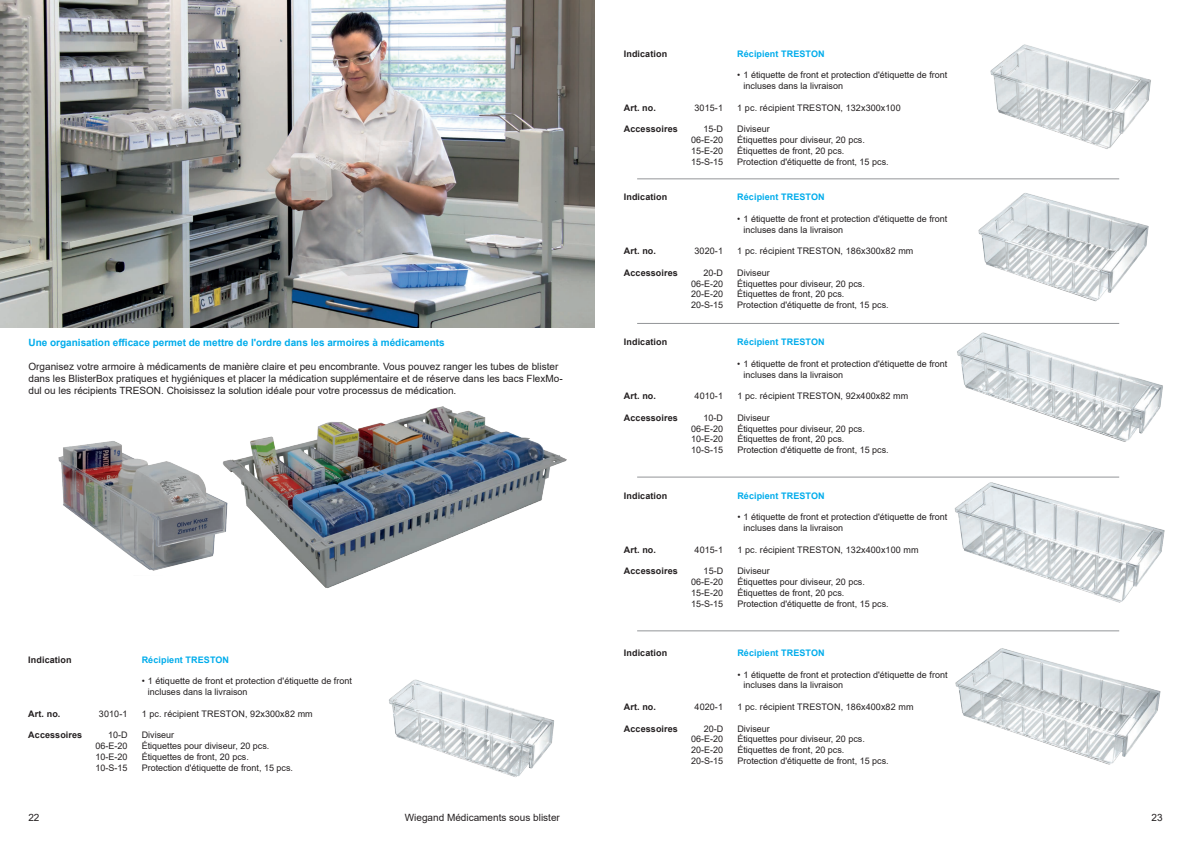
<style>
.page{position:relative;width:1191px;height:842px;background:#fff}
.page>*{position:absolute;margin:0;border:0;box-sizing:border-box;transform-origin:0 0}
.t1{font:10px/12px "Arial";color:#231f20}
.t2{font:700 10px "Arial";color:#00aceb}
.t3{font:9px/10.8px "Arial";color:#231f20}
.t4{font:700 9px "Arial";letter-spacing:.01em;color:#231f20}
.t5{font:700 9px "Arial";letter-spacing:.01em;color:#00aceb}
</style>
<div class="page">
<img style="left:389px;top:679px;width:165px;height:98px">
<img style="left:0;top:0;width:595px;height:327px">
<img style="left:247px;top:406px;width:320px;height:182px">
<img style="left:58px;top:441px;width:189px;height:130px">
<hr style="left:637px;top:179px;width:482px;height:1px;background:#939598">
<hr style="left:637px;top:323px;width:482px;height:1px;background:#939598">
<img style="left:990px;top:44px;width:161px;height:105px">
<img style="left:978px;top:193px;width:171px;height:109px">
<img style="left:957px;top:332px;width:206px;height:110px">
<hr style="left:637px;top:477px;width:482px;height:1px;background:#939598">
<img style="left:954px;top:482px;width:211px;height:121px">
<hr style="left:637px;top:631px;width:482px;height:1px;background:#939598">
<img style="left:955px;top:648px;width:206px;height:117px">
<p class="t2" style="left:28px;top:335px;width:418px">Une organisation efficace permet de mettre de l'ordre dans les armoires à médicaments</p>
<p class="t1" style="left:28px;top:360px;width:536px">Organisez votre armoire à médicaments de manière claire et peu encombrante. Vous pouvez ranger les tubes de blister dans les BlisterBox pratiques et hygiéniques et placer la médication supplémentaire et de réserve dans les bacs FlexMo&shy;dul ou les récipients TRESON. Choisissez la solution idéale pour votre processus de médication.</p>
<p class="t4" style="left:28px;top:653px;width:45px">Indication</p>
<p class="t5" style="left:142px;top:653px;width:89px">Récipient TRESTON</p>
<p class="t3" style="left:148px;top:676px;width:205px;text-indent:-6px">• 1 étiquette de front et protection d'étiquette de front incluses dans la livraison</p>
<p class="t4" style="left:28px;top:707px;width:34px">Art. no.</p>
<p class="t3" style="left:99px;top:708px;width:30px">3010-1</p>
<p class="t3" style="left:142px;top:708px;width:172px">1 pc. récipient TRESTON, 92x300x82 mm</p>
<p class="t4" style="left:28px;top:729px;width:55px">Accessoires</p>
<p class="t3" style="left:108px;top:730px;width:21px">10-D</p>
<p class="t3" style="left:142px;top:730px;width:34px">Diviseur</p>
<p class="t3" style="left:96px;top:740px;width:34px">06-E-20</p>
<p class="t3" style="left:142px;top:740px;width:129px">Étiquettes pour diviseur, 20 pcs.</p>
<p class="t3" style="left:96px;top:751px;width:34px">10-E-20</p>
<p class="t3" style="left:142px;top:751px;width:109px">Étiquettes de front, 20 pcs.</p>
<p class="t3" style="left:96px;top:762px;width:34px">10-S-15</p>
<p class="t3" style="left:142px;top:762px;width:153px">Protection d'étiquette de front, 15 pcs.</p>
<p class="t4" style="left:624px;top:47px;width:45px">Indication</p>
<p class="t5" style="left:737px;top:47px;width:89px">Récipient TRESTON</p>
<p class="t3" style="left:743px;top:70px;width:205px;text-indent:-6px">• 1 étiquette de front et protection d'étiquette de front incluses dans la livraison</p>
<p class="t4" style="left:624px;top:101px;width:34px">Art. no.</p>
<p class="t3" style="left:694px;top:102px;width:30px">3015-1</p>
<p class="t3" style="left:737px;top:102px;width:165px">1 pc. récipient TRESTON, 132x300x100</p>
<p class="t4" style="left:624px;top:123px;width:55px">Accessoires</p>
<p class="t3" style="left:703px;top:124px;width:21px">15-D</p>
<p class="t3" style="left:737px;top:124px;width:34px">Diviseur</p>
<p class="t3" style="left:691px;top:135px;width:34px">06-E-20</p>
<p class="t3" style="left:737px;top:135px;width:129px">Étiquettes pour diviseur, 20 pcs.</p>
<p class="t3" style="left:691px;top:145px;width:34px">15-E-20</p>
<p class="t3" style="left:737px;top:145px;width:109px">Étiquettes de front, 20 pcs.</p>
<p class="t3" style="left:691px;top:156px;width:34px">15-S-15</p>
<p class="t3" style="left:737px;top:156px;width:153px">Protection d'étiquette de front, 15 pcs.</p>
<p class="t4" style="left:624px;top:191px;width:45px">Indication</p>
<p class="t5" style="left:737px;top:191px;width:89px">Récipient TRESTON</p>
<p class="t3" style="left:743px;top:213px;width:205px;text-indent:-6px">• 1 étiquette de front et protection d'étiquette de front incluses dans la livraison</p>
<p class="t4" style="left:624px;top:245px;width:34px">Art. no.</p>
<p class="t3" style="left:694px;top:246px;width:30px">3020-1</p>
<p class="t3" style="left:737px;top:246px;width:178px">1 pc. récipient TRESTON, 186x300x82 mm</p>
<p class="t4" style="left:624px;top:266px;width:55px">Accessoires</p>
<p class="t3" style="left:703px;top:267px;width:21px">20-D</p>
<p class="t3" style="left:737px;top:267px;width:34px">Diviseur</p>
<p class="t3" style="left:691px;top:278px;width:34px">06-E-20</p>
<p class="t3" style="left:737px;top:278px;width:129px">Étiquettes pour diviseur, 20 pcs.</p>
<p class="t3" style="left:691px;top:289px;width:34px">20-E-20</p>
<p class="t3" style="left:737px;top:289px;width:109px">Étiquettes de front, 20 pcs.</p>
<p class="t3" style="left:691px;top:300px;width:34px">20-S-15</p>
<p class="t3" style="left:737px;top:300px;width:153px">Protection d'étiquette de front, 15 pcs.</p>
<p class="t4" style="left:624px;top:336px;width:45px">Indication</p>
<p class="t5" style="left:737px;top:336px;width:89px">Récipient TRESTON</p>
<p class="t3" style="left:743px;top:358px;width:205px;text-indent:-6px">• 1 étiquette de front et protection d'étiquette de front incluses dans la livraison</p>
<p class="t4" style="left:624px;top:390px;width:34px">Art. no.</p>
<p class="t3" style="left:694px;top:391px;width:30px">4010-1</p>
<p class="t3" style="left:737px;top:391px;width:172px">1 pc. récipient TRESTON, 92x400x82 mm</p>
<p class="t4" style="left:624px;top:411px;width:55px">Accessoires</p>
<p class="t3" style="left:703px;top:412px;width:21px">10-D</p>
<p class="t3" style="left:737px;top:412px;width:34px">Diviseur</p>
<p class="t3" style="left:691px;top:423px;width:34px">06-E-20</p>
<p class="t3" style="left:737px;top:423px;width:129px">Étiquettes pour diviseur, 20 pcs.</p>
<p class="t3" style="left:691px;top:434px;width:34px">10-E-20</p>
<p class="t3" style="left:737px;top:434px;width:109px">Étiquettes de front, 20 pcs.</p>
<p class="t3" style="left:691px;top:445px;width:34px">10-S-15</p>
<p class="t3" style="left:737px;top:445px;width:153px">Protection d'étiquette de front, 15 pcs.</p>
<p class="t4" style="left:624px;top:489px;width:45px">Indication</p>
<p class="t5" style="left:737px;top:489px;width:89px">Récipient TRESTON</p>
<p class="t3" style="left:743px;top:512px;width:205px;text-indent:-6px">• 1 étiquette de front et protection d'étiquette de front incluses dans la livraison</p>
<p class="t4" style="left:624px;top:543px;width:34px">Art. no.</p>
<p class="t3" style="left:694px;top:544px;width:30px">4015-1</p>
<p class="t3" style="left:737px;top:544px;width:183px">1 pc. récipient TRESTON, 132x400x100 mm</p>
<p class="t4" style="left:624px;top:565px;width:55px">Accessoires</p>
<p class="t3" style="left:703px;top:566px;width:21px">15-D</p>
<p class="t3" style="left:737px;top:566px;width:34px">Diviseur</p>
<p class="t3" style="left:691px;top:576px;width:34px">06-E-20</p>
<p class="t3" style="left:737px;top:576px;width:129px">Étiquettes pour diviseur, 20 pcs.</p>
<p class="t3" style="left:691px;top:587px;width:34px">15-E-20</p>
<p class="t3" style="left:737px;top:587px;width:109px">Étiquettes de front, 20 pcs.</p>
<p class="t3" style="left:691px;top:598px;width:34px">15-S-15</p>
<p class="t3" style="left:737px;top:598px;width:153px">Protection d'étiquette de front, 15 pcs.</p>
<p class="t4" style="left:624px;top:646px;width:45px">Indication</p>
<p class="t5" style="left:737px;top:646px;width:89px">Récipient TRESTON</p>
<p class="t3" style="left:743px;top:669px;width:205px;text-indent:-6px">• 1 étiquette de front et protection d'étiquette de front incluses dans la livraison</p>
<p class="t4" style="left:624px;top:700px;width:34px">Art. no.</p>
<p class="t3" style="left:694px;top:701px;width:30px">4020-1</p>
<p class="t3" style="left:737px;top:701px;width:178px">1 pc. récipient TRESTON, 186x400x82 mm</p>
<p class="t4" style="left:624px;top:722px;width:55px">Accessoires</p>
<p class="t3" style="left:703px;top:723px;width:21px">20-D</p>
<p class="t3" style="left:737px;top:723px;width:34px">Diviseur</p>
<p class="t3" style="left:691px;top:734px;width:34px">06-E-20</p>
<p class="t3" style="left:737px;top:734px;width:129px">Étiquettes pour diviseur, 20 pcs.</p>
<p class="t3" style="left:691px;top:744px;width:34px">20-E-20</p>
<p class="t3" style="left:737px;top:744px;width:109px">Étiquettes de front, 20 pcs.</p>
<p class="t3" style="left:691px;top:755px;width:34px">20-S-15</p>
<p class="t3" style="left:737px;top:755px;width:153px">Protection d'étiquette de front, 15 pcs.</p>
<p class="t1" style="left:28px;top:811px;width:13px">22</p>
<p class="t1" style="left:405px;top:811px;width:157px">Wiegand Médicaments sous blister</p>
<p class="t1" style="left:1151px;top:811px;width:13px">23</p>
</div>
